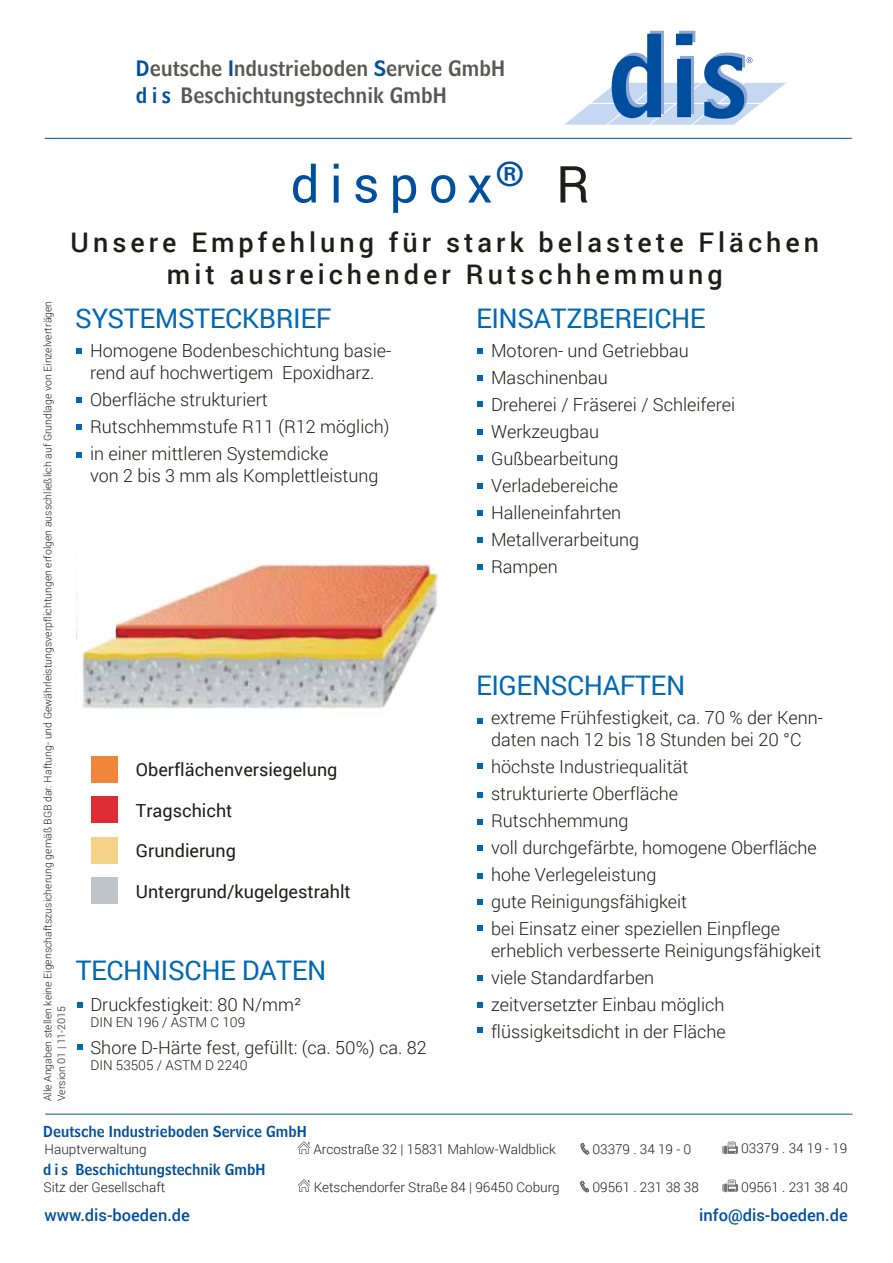
<style>
.page{position:relative;width:893px;height:1263px;background:#fff}
.page>*{position:absolute;margin:0;border:0;box-sizing:border-box;transform-origin:0 0}
.t1{font:51px "Roboto";letter-spacing:.2em;color:#004f9f}
.t2{font:500 27px/32.4px "Roboto";letter-spacing:.15em;color:#1d1d1b;text-align:center}
.t3{font:27px "Roboto";letter-spacing:-.015em;color:#0069b4}
.t4{font:21px/26.5px "Bell Centennial Std Name Num";color:#575756}
.t5{font:300 18px/27px "Roboto";color:#1d1d1b}
.t6{font:18px "Roboto";color:#1d1d1b}
.t7{font:500 16.5px "Roboto";color:#004f9f}
.t8{font:15px "Bell Centennial Std Name Num";color:#004f9f}
.t9{font:300 13.5px "Roboto";color:#1d1d1b}
.t10{font:300 10.5px/13.5px "Roboto";color:#1d1d1b}
.s1{color:#02509e}
.s2{color:#1d1d1b}
</style>
<div class="page">
<svg style="left:564px;top:31px;width:223px;height:107px"></svg>
<hr style="left:45px;top:1114px;width:808px;height:1px;background:#004f9f">
<hr style="left:45px;top:138px;width:807px;height:1px;background:#004f9f">
<svg style="left:722px;top:1141px;width:16px;height:13px"></svg>
<svg style="left:297px;top:1141px;width:13px;height:13px"></svg>
<svg style="left:581px;top:1143px;width:8px;height:11px"></svg>
<svg style="left:297px;top:1179px;width:13px;height:13px"></svg>
<svg style="left:580px;top:1181px;width:9px;height:11px"></svg>
<svg style="left:722px;top:1179px;width:16px;height:13px"></svg>
<svg style="left:77px;top:348px;width:5px;height:6px"></svg>
<svg style="left:77px;top:398px;width:5px;height:5px"></svg>
<svg style="left:77px;top:424px;width:5px;height:6px"></svg>
<svg style="left:77px;top:452px;width:5px;height:5px"></svg>
<div style="left:92px;top:796px;width:26px;height:27px;background:#de2c35"></div>
<div style="left:92px;top:837px;width:26px;height:26px;background:#f6d188"></div>
<div style="left:92px;top:877px;width:26px;height:27px;background:#bfc4ca"></div>
<svg style="left:477px;top:348px;width:6px;height:6px"></svg>
<svg style="left:477px;top:375px;width:6px;height:6px"></svg>
<svg style="left:477px;top:401px;width:6px;height:6px"></svg>
<svg style="left:477px;top:429px;width:6px;height:6px"></svg>
<svg style="left:477px;top:564px;width:6px;height:5px"></svg>
<svg style="left:477px;top:926px;width:6px;height:5px"></svg>
<svg style="left:477px;top:899px;width:6px;height:5px"></svg>
<svg style="left:477px;top:873px;width:6px;height:5px"></svg>
<svg style="left:77px;top:1002px;width:6px;height:6px"></svg>
<svg style="left:77px;top:1044px;width:6px;height:6px"></svg>
<svg style="left:477px;top:846px;width:6px;height:5px"></svg>
<svg style="left:477px;top:819px;width:6px;height:5px"></svg>
<svg style="left:477px;top:718px;width:6px;height:5px"></svg>
<svg style="left:477px;top:763px;width:6px;height:6px"></svg>
<svg style="left:477px;top:792px;width:6px;height:6px"></svg>
<div style="left:92px;top:756px;width:26px;height:26px;background:#f1853c"></div>
<svg style="left:477px;top:456px;width:6px;height:5px"></svg>
<svg style="left:477px;top:483px;width:6px;height:6px"></svg>
<svg style="left:477px;top:510px;width:6px;height:6px"></svg>
<svg style="left:477px;top:537px;width:6px;height:6px"></svg>
<svg style="left:477px;top:975px;width:6px;height:6px"></svg>
<svg style="left:477px;top:1002px;width:6px;height:6px"></svg>
<svg style="left:477px;top:1027px;width:6px;height:6px"></svg>
<img style="left:76px;top:564px;width:363px;height:145px">
<p class="t4" style="left:136px;top:55px;width:371px"><span class="s1">D</span>eutsche <span class="s1">I</span>ndustrieboden <span class="s1">S</span>ervice GmbH <span class="s1">d i s</span> Beschichtungstechnik GmbH</p>
<h1 class="t1" style="left:291px;top:149px;width:301px">dispox<sup>®</sup> <span class="s2">R</span></h1>
<h2 class="t2" style="left:71px;top:225px;width:750px">Unsere Empfehlung für stark belastete Flächen mit ausreichender Rutschhemmung</h2>
<h2 class="t3" style="left:75px;top:300px;width:258px">SYSTEMSTECKBRIEF</h2>
<p class="t5" style="left:90px;top:340px;width:303px;line-height:21.6px">Homogene Bodenbeschichtung basie&shy;rend auf hochwertigem Epoxidharz.</p>
<p class="t5" style="left:90px;top:386px;width:301px">Oberfläche strukturiert<br>Rutschhemmstufe R11 (R12 möglich) in einer mittleren Systemdicke</p>
<p class="t5" style="left:90px;top:461px;width:290px">von 2 bis 3 mm als Komplettleistung</p>
<p class="t10" style="left:41px;top:1101px;width:802px;rotate:-90deg">Alle Angaben stellen keine Eigenschaftszusicherung gemäß BGB dar. Haftung- und Gewährleistungsverpflichtungen erfolgen ausschließlich auf Grundlage von Einzelverträgen<br>Version 01 | 11-2015</p>
<h2 class="t3" style="left:476px;top:300px;width:231px">EINSATZBEREICHE</h2>
<p class="t5" style="left:491px;top:336px;width:246px">Motoren- und Getriebbau<br>Maschinenbau<br>Dreherei / Fräserei / Schleiferei<br>Werkzeugbau<br>Gußbearbeitung<br>Verladebereiche<br>Halleneinfahrten<br>Metallverarbeitung<br>Rampen</p>
<h2 class="t3" style="left:476px;top:666px;width:211px">EIGENSCHAFTEN</h2>
<p class="t5" style="left:491px;top:707px;width:333px;line-height:21.6px">extreme Frühfestigkeit, ca. 70 % der Kenn&shy;daten nach 12 bis 18 Stunden bei 20 °C</p>
<p class="t5" style="left:491px;top:752px;width:327px">höchste Industriequalität<br>strukturierte Oberfläche<br>Rutschhemmung<br>voll durchgefärbte, homogene Oberfläche hohe Verlegeleistung<br>gute Reinigungsfähigkeit<br>bei Einsatz einer speziellen Einpflege</p>
<p class="t5" style="left:491px;top:936px;width:331px">erheblich verbesserte Reinigungsfähigkeit viele Standardfarben<br>zeitversetzter Einbau möglich flüssigkeitsdicht in der Fläche</p>
<p class="t6" style="left:136px;top:757px;width:203px">Oberflächenversiegelung</p>
<p class="t6" style="left:136px;top:798px;width:98px">Tragschicht</p>
<p class="t6" style="left:136px;top:838px;width:102px">Grundierung</p>
<p class="t6" style="left:136px;top:879px;width:216px">Untergrund/kugelgestrahlt</p>
<h2 class="t3" style="left:76px;top:951px;width:252px">TECHNISCHE DATEN</h2>
<p class="t5" style="left:90px;top:990px;width:212px">Druckfestigkeit: 80 N/mm²</p>
<p class="t9" style="left:90px;top:1013px;width:156px">DIN EN 196 / ASTM C 109</p>
<p class="t5" style="left:90px;top:1033px;width:338px">Shore D-Härte fest, gefüllt: (ca. 50%) ca. 82</p>
<p class="t9" style="left:90px;top:1056px;width:159px">DIN 53505 / ASTM D 2240</p>
<p class="t8" style="left:43px;top:1122px;width:265px">Deutsche Industrieboden Service GmbH</p>
<p class="t8" style="left:43px;top:1160px;width:224px">d i s Beschichtungstechnik GmbH</p>
<p class="t9" style="left:45px;top:1140px;width:104px">Hauptverwaltung</p>
<p class="t9" style="left:313px;top:1140px;width:244px">Arcostraße 32 | 15831 Mahlow-Waldblick</p>
<p class="t9" style="left:592px;top:1140px;width:101px">03379 . 34 19 - 0</p>
<p class="t9" style="left:741px;top:1139px;width:108px">03379 . 34 19 - 19</p>
<p class="t9" style="left:44px;top:1178px;width:123px">Sitz der Gesellschaft</p>
<p class="t9" style="left:314px;top:1178px;width:247px">Ketschendorfer Straße 84 | 96450 Coburg</p>
<p class="t9" style="left:592px;top:1178px;width:108px">09561 . 231 38 38</p>
<p class="t9" style="left:741px;top:1178px;width:108px">09561 . 231 38 40</p>
<p class="t7" style="left:44px;top:1204px;width:147px">www.dis-boeden.de</p>
<p class="t7" style="left:699px;top:1204px;width:150px">info@dis-boeden.de</p>
</div>
